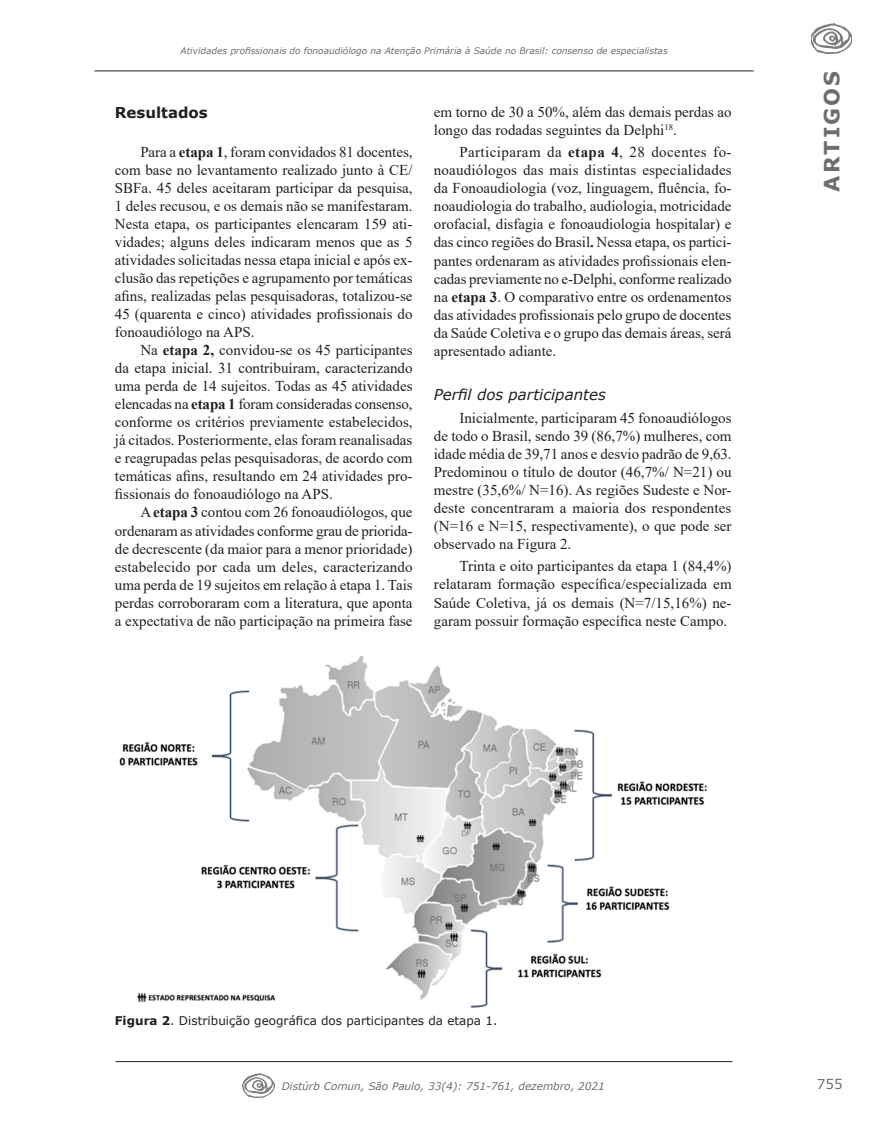
<style>
.page{position:relative;width:872px;height:1132px;background:#fff}
.page>*{position:absolute;margin:0;border:0;box-sizing:border-box;transform-origin:0 0}
.t1{font:700 21px "Verdana";letter-spacing:.1em;color:#6c6d70}
.Corpo_do_texto{font:15px/18px "Times New Roman";color:#231f20;text-align:justify}
.Sub_nivel_2{font:italic 15px "Verdana";color:#231f20}
.Sub_nivel_1{font:700 15px "Verdana";color:#231f20}
.t2{font:13.5px "Verdana";color:#6c6d70}
.Tabelas_e_Gráficos{font:12px "Verdana";color:#231f20}
.t3{font:italic 10.5px "Verdana";color:#6c6d70}
.t4{font:italic 9px "Verdana";color:#6c6d70}
.s1{font-weight:700}
</style>
<div class="page">
<hr style="left:94px;top:70px;width:659px;height:1px;background:#231f20">
<img style="left:811px;top:24px;width:40px;height:29px">
<hr style="left:116px;top:1060px;width:616px;height:1px;background:#231f20">
<img style="left:242px;top:1073px;width:32px;height:23px">
<img style="left:119px;top:656px;width:588px;height:352px">
<p class="t4" style="left:180px;top:44px;width:488px">Atividades profissionais do fonoaudiólogo na Atenção Primária à Saúde no Brasil: consenso de especialistas</p>
<p class="Sub_nivel_1" style="left:115px;top:102px;width:94px">Resultados</p>
<p class="Corpo_do_texto" style="left:115px;top:143px;width:299px;text-indent:26px">Para a <span class="s1">etapa 1</span>, foram convidados 81 docentes, com base no levantamento realizado junto à CE/ SBFa. 45 deles aceitaram participar da pesquisa, 1 deles recusou, e os demais não se manifestaram.<br>Nesta etapa, os participantes elencaram 159 ati&shy;vidades; alguns deles indicaram menos que as 5 atividades solicitadas nessa etapa inicial e após ex&shy;clusão das repetições e agrupamento por temáticas afins, realizadas pelas pesquisadoras, totalizou-se 45 (quarenta e cinco) atividades profissionais do fonoaudiólogo na APS.</p>
<p class="Corpo_do_texto" style="left:115px;top:341px;width:299px;text-indent:26px">Na <span class="s1">etapa 2,</span> convidou-se os 45 participantes da etapa inicial. 31 contribuíram, caracterizando uma perda de 14 sujeitos. Todas as 45 atividades elencadas na <span class="s1">etapa 1</span> foram consideradas consenso, conforme os critérios previamente estabelecidos, já citados. Posteriormente, elas foram reanalisadas e reagrupadas pelas pesquisadoras, de acordo com temáticas afins, resultando em 24 atividades pro&shy;fissionais do fonoaudiólogo na APS.</p>
<p class="Corpo_do_texto" style="left:115px;top:503px;width:299px;text-indent:26px">A <span class="s1">etapa 3</span> contou com 26 fonoaudiólogos, que ordenaram as atividades conforme grau de priorida&shy;de decrescente (da maior para a menor prioridade) estabelecido por cada um deles, caracterizando uma perda de 19 sujeitos em relação à etapa 1. Tais perdas corroboraram com a literatura, que aponta a expectativa de não participação na primeira fase</p>
<p class="Corpo_do_texto" style="left:434px;top:102px;width:299px">em torno de 30 a 50%, além das demais perdas ao longo das rodadas seguintes da Delphi<sup>18</sup>.</p>
<p class="Corpo_do_texto" style="left:434px;top:143px;width:299px;text-indent:26px">Participaram da <span class="s1">etapa 4</span>, 28 docentes fo&shy;noaudiólogos das mais distintas especialidades da Fonoaudiologia (voz, linguagem, fluência, fo&shy;noaudiologia do trabalho, audiologia, motricidade orofacial, disfagia e fonoaudiologia hospitalar) e das cinco regiões do Brasil<span class="s1">.</span> Nessa etapa, os partici&shy;pantes ordenaram as atividades profissionais elen&shy;cadas previamente no e-Delphi, conforme realizado na <span class="s1">etapa 3</span>. O comparativo entre os ordenamentos das atividades profissionais pelo grupo de docentes da Saúde Coletiva e o grupo das demais áreas, será apresentado adiante.</p>
<p class="Sub_nivel_2" style="left:434px;top:384px;width:173px">Perfil dos participantes</p>
<p class="Corpo_do_texto" style="left:434px;top:408px;width:299px;text-indent:26px">Inicialmente, participaram 45 fonoaudiólogos de todo o Brasil, sendo 39 (86,7%) mulheres, com idade média de 39,71 anos e desvio padrão de 9,63.<br>Predominou o título de doutor (46,7%/ N=21) ou mestre (35,6%/ N=16). As regiões Sudeste e Nor&shy;deste concentraram a maioria dos respondentes (N=16 e N=15, respectivamente), o que pode ser observado na Figura 2.</p>
<p class="Corpo_do_texto" style="left:434px;top:556px;width:299px;text-indent:26px">Trinta e oito participantes da etapa 1 (84,4%) relataram formação específica/especializada em Saúde Coletiva, já os demais (N=7/15,16%) ne&shy;garam possuir formação específica neste Campo.</p>
<h1 class="t1" style="left:817px;top:192px;width:122px;rotate:-90deg">ARTIGOS</h1>
<p class="Tabelas_e_Gráficos" style="left:115px;top:1012px;width:384px"><span class="s1">Figura 2</span>. Distribuição geográfica dos participantes da etapa 1.</p>
<p class="t3" style="left:282px;top:1078px;width:325px">Distúrb Comun, São Paulo, 33(4): 751-761, dezembro, 2021</p>
<p class="t2" style="left:817px;top:1074px;width:27px">755</p>
</div>
